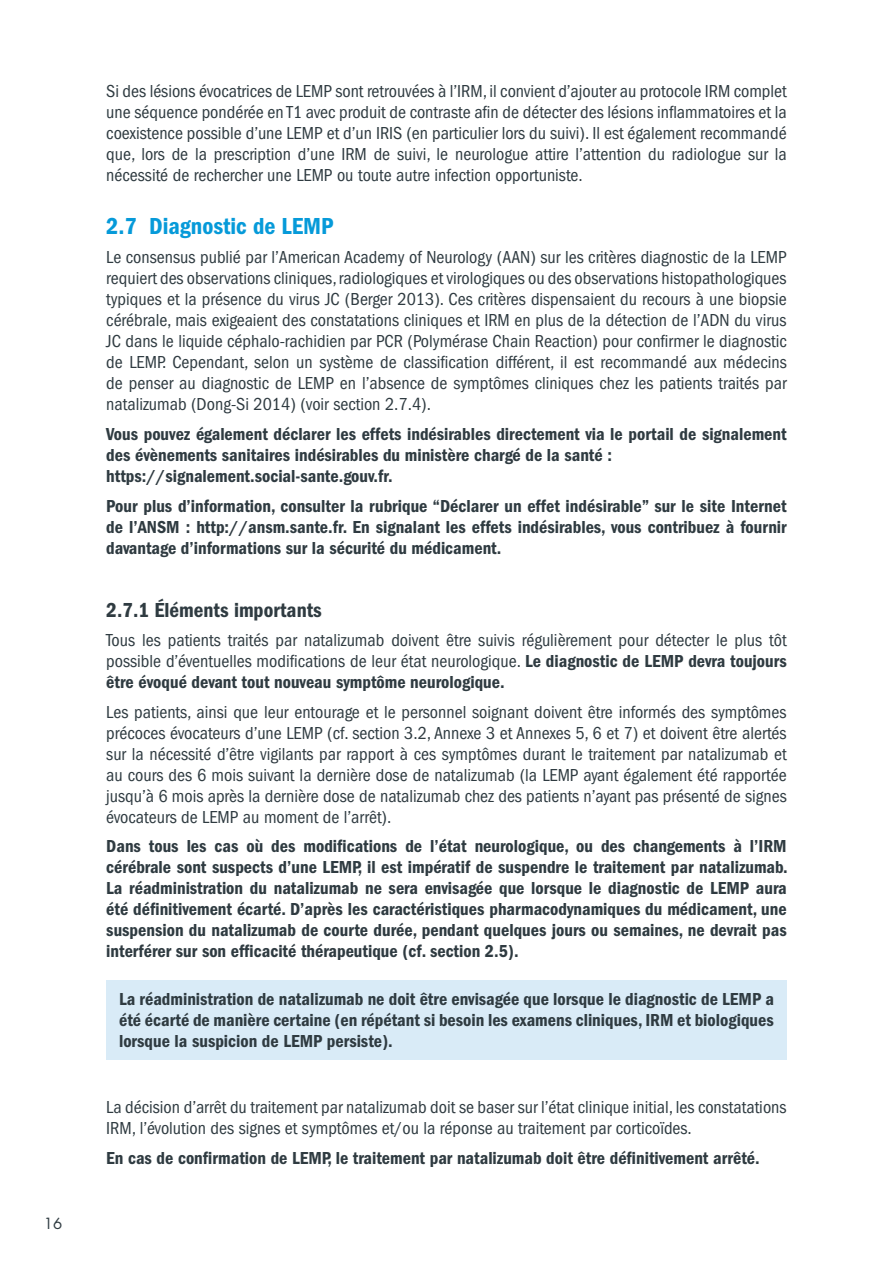
<style>
.page{position:relative;width:893px;height:1263px;background:#fff}
.page>*{position:absolute;margin:0;border:0;box-sizing:border-box;transform-origin:0 0}
.t1{font:24px "ITC Franklin Gothic Std Dm Cd";color:#069ad9}
.t2{font:21px "ITC Franklin Gothic Std Dm Cd";color:#2f3b41}
.t3{font:condensed 18px/21px "ITC Franklin Gothic Std";color:#2f3b41;text-align:justify}
.t4{font:18px/21px "ITC Franklin Gothic Std Dm Cd";color:#2f3b41;text-align:justify}
.t5{font:15px "Futura Std";color:#2f3b41}
.s1{font-family:"ITC Franklin Gothic Std Dm Cd";font-stretch:normal}
</style>
<div class="page">
<div style="left:106px;top:980px;width:681px;height:80px;background:#d9ebf7"></div>
<p class="t5" style="left:44px;top:1213px;width:20px">16</p>
<p class="t3" style="left:106px;top:81px;width:682px">Si des lésions évocatrices de LEMP sont retrouvées à l’IRM, il convient d’ajouter au protocole IRM complet une séquence pondérée en T1 avec produit de contraste afin de détecter des lésions inflammatoires et la coexistence possible d’une LEMP et d’un IRIS (en particulier lors du suivi). Il est également recommandé que, lors de la prescription d’une IRM de suivi, le neurologue attire l’attention du radiologue sur la nécessité de rechercher une LEMP ou toute autre infection opportuniste.</p>
<h1 class="t1" style="left:106px;top:212px;width:229px">2.7 Diagnostic de LEMP</h1>
<p class="t3" style="left:106px;top:247px;width:682px">Le consensus publié par l’American Academy of Neurology (AAN) sur les critères diagnostic de la LEMP requiert des observations cliniques, radiologiques et virologiques ou des observations histopathologiques typiques et la présence du virus JC (Berger 2013). Ces critères dispensaient du recours à une biopsie cérébrale, mais exigeaient des constatations cliniques et IRM en plus de la détection de l’ADN du virus JC dans le liquide céphalo-rachidien par PCR (Polymérase Chain Reaction) pour confirmer le diagnostic de LEMP. Cependant, selon un système de classification différent, il est recommandé aux médecins de penser au diagnostic de LEMP en l’absence de symptômes cliniques chez les patients traités par natalizumab (Dong-Si 2014) (voir section 2.7.4).</p>
<p class="t4" style="left:106px;top:424px;width:682px;text-align:left">Vous pouvez également déclarer les effets indésirables directement via le portail de signalement des évènements sanitaires indésirables du ministère chargé de la santé : https://signalement.social-sante.gouv.fr.</p>
<p class="t4" style="left:106px;top:495px;width:682px">Pour plus d’information, consulter la rubrique “Déclarer un effet indésirable” sur le site Internet de l’ANSM : http://ansm.sante.fr. En signalant les effets indésirables, vous contribuez à fournir davantage d’informations sur la sécurité du médicament.</p>
<p class="t2" style="left:106px;top:598px;width:217px">2.7.1 Éléments importants</p>
<p class="t3" style="left:106px;top:630px;width:682px">Tous les patients traités par natalizumab doivent être suivis régulièrement pour détecter le plus tôt possible d’éventuelles modifications de leur état neurologique. <span class="s1">Le diagnostic de LEMP devra toujours</span></p>
<p class="t4" style="left:106px;top:672px;width:400px">être évoqué devant tout nouveau symptôme neurologique.</p>
<p class="t3" style="left:106px;top:701px;width:682px">Les patients, ainsi que leur entourage et le personnel soignant doivent être informés des symptômes précoces évocateurs d’une LEMP (cf. section 3.2, Annexe 3 et Annexes 5, 6 et 7) et doivent être alertés sur la nécessité d’être vigilants par rapport à ces symptômes durant le traitement par natalizumab et au cours des 6 mois suivant la dernière dose de natalizumab (la LEMP ayant également été rapportée jusqu’à 6 mois après la dernière dose de natalizumab chez des patients n’ayant pas présenté de signes évocateurs de LEMP au moment de l’arrêt).</p>
<p class="t4" style="left:106px;top:836px;width:683px">Dans tous les cas où des modifications de l’état neurologique, ou des changements à l’IRM cérébrale sont suspects d’une LEMP, il est impératif de suspendre le traitement par natalizumab.<br>La réadministration du natalizumab ne sera envisagée que lorsque le diagnostic de LEMP aura été définitivement écarté. D’après les caractéristiques pharmacodynamiques du médicament, une suspension du natalizumab de courte durée, pendant quelques jours ou semaines, ne devrait pas interférer sur son efficacité thérapeutique (cf. section 2.5).</p>
<p class="t4" style="left:119px;top:989px;width:656px">La réadministration de natalizumab ne doit être envisagée que lorsque le diagnostic de LEMP a été écarté de manière certaine (en répétant si besoin les examens cliniques, IRM et biologiques lorsque la suspicion de LEMP persiste).</p>
<p class="t3" style="left:106px;top:1097px;width:682px">La décision d’arrêt du traitement par natalizumab doit se baser sur l’état clinique initial, les constatations<br>IRM, l’évolution des signes et symptômes et/ou la réponse au traitement par corticoïdes.</p>
<p class="t4" style="left:106px;top:1147px;width:655px">En cas de confirmation de LEMP, le traitement par natalizumab doit être définitivement arrêté.</p>
</div>
